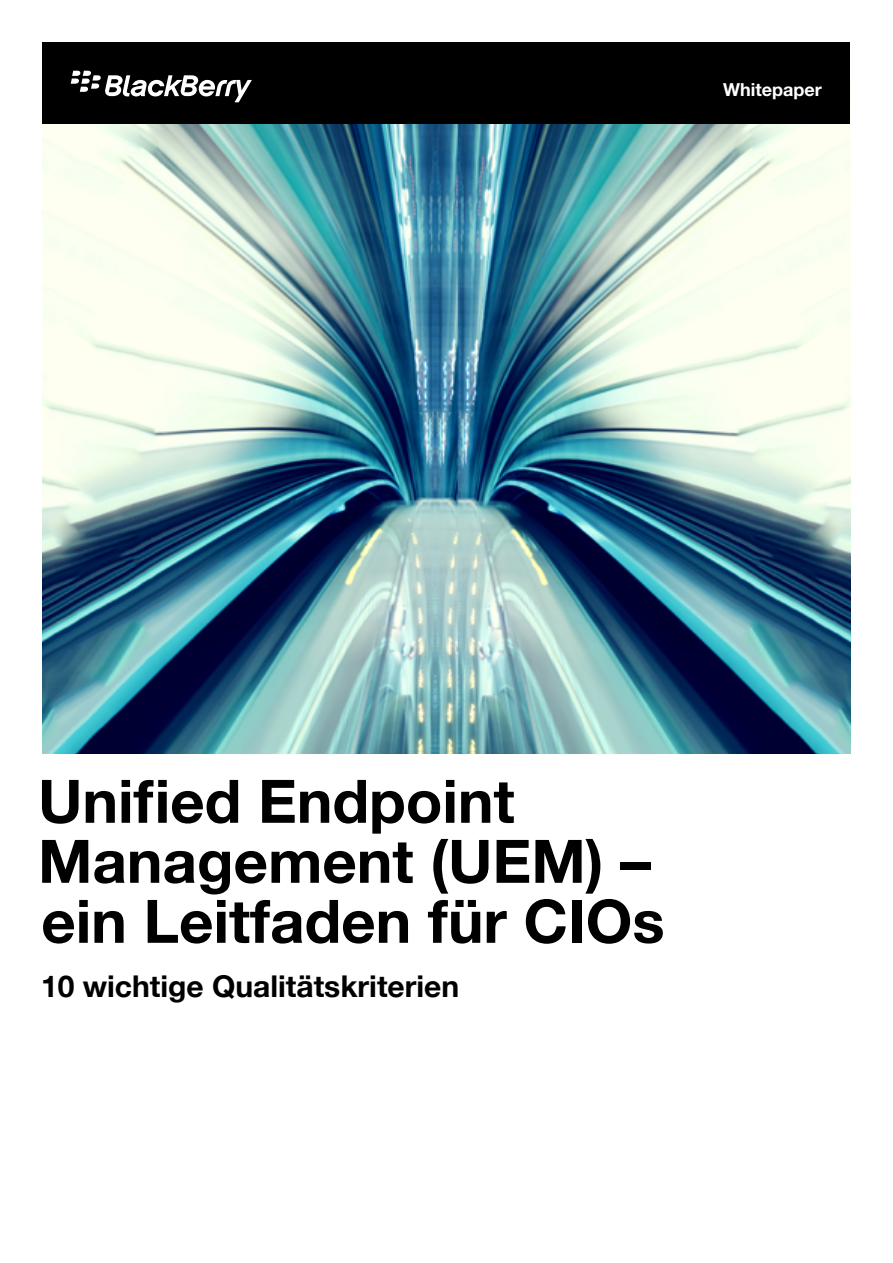
<style>
.page{position:relative;width:893px;height:1263px;background:#fff}
.page>*{position:absolute;margin:0;border:0;box-sizing:border-box;transform-origin:0 0}
.t1{font:700 60px/60px "Helvetica Neue";color:#000}
.t2{font:700 30px "Helvetica Neue";color:#000}
.t3{font:700 18px "Helvetica Neue LT Std";color:#fff}
</style>
<div class="page">
<img style="left:43px;top:124px;width:807px;height:629px">
<div style="left:43px;top:43px;width:807px;height:81px;background:#000"></div>
<svg style="left:71px;top:71px;width:181px;height:31px"></svg>
<p class="t3" style="left:723px;top:78px;width:100px">Whitepaper</p>
<p class="t1" style="left:38px;top:773px;width:614px">Unified Endpoint<br>Management (UEM) –</p>
<p class="t1" style="left:41px;top:893px;width:625px">ein Leitfaden für CIOs</p>
<p class="t2" style="left:41px;top:962px;width:420px">10 wichtige Qualitätskriterien</p>
</div>
